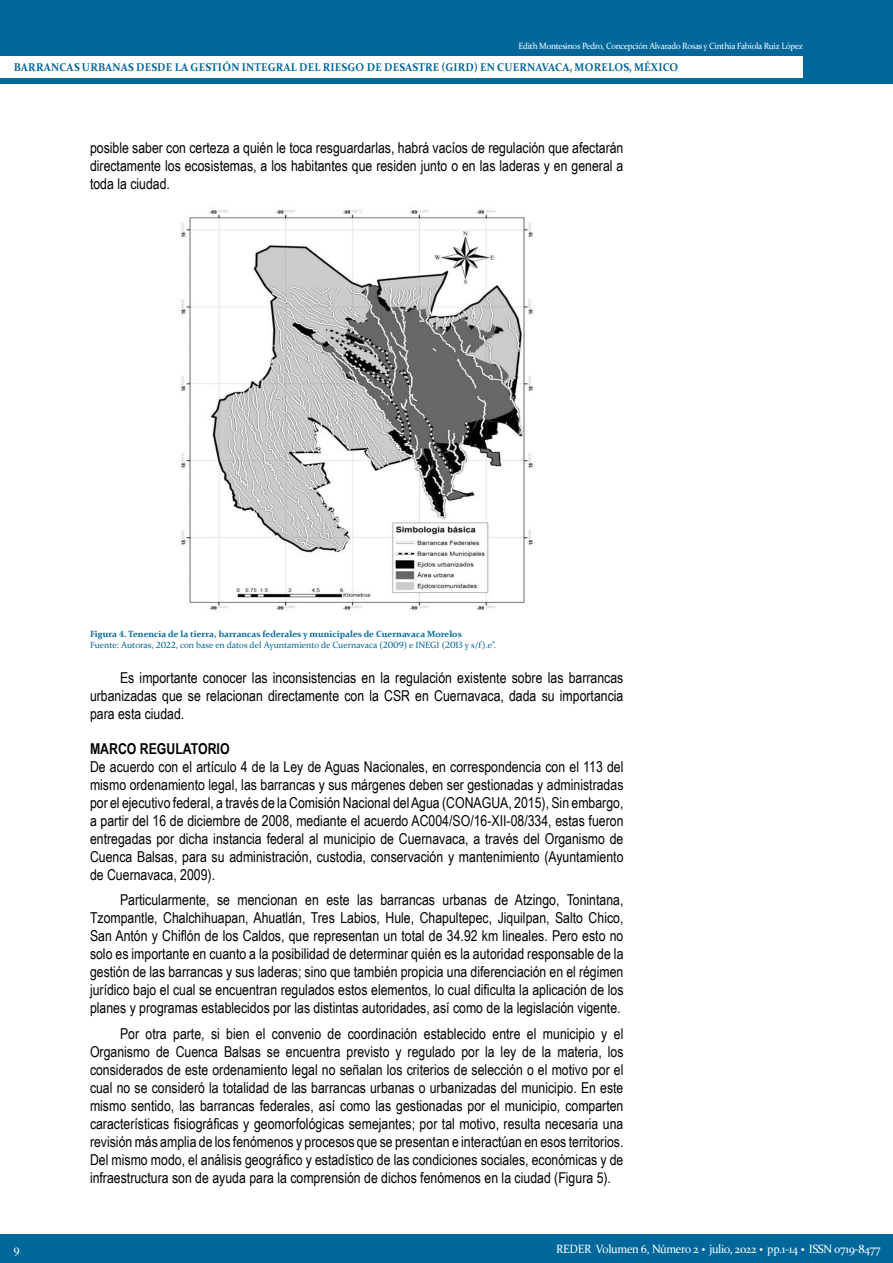
<style>
.page{position:relative;width:893px;height:1263px;background:#fff}
.page>*{position:absolute;margin:0;border:0;box-sizing:border-box;transform-origin:0 0}
.Cuerpo{font:15px/18px "Arial Narrow";color:#000;text-align:justify}
.Cuerpo_PRIMER_PÁRRAF{font:15px/18px "Arial Narrow";color:#000;text-align:justify}
.Subtítulos{font:700 15px "Arial Narrow";color:#000}
.t1{font:12px "Constantia";letter-spacing:-.025em;color:#fff;scale:.95 1}
.t2{font:700 11.25px "Constantia";letter-spacing:.02em;color:#00679b;scale:.95 1}
.Pie_de_foto{font:9px "Constantia";color:#00679b}
.Pie_de_foto-2{font:700 9px "Constantia";color:#00679b}
.t3{font:9px "Constantia";letter-spacing:-.025em;color:#fff;scale:.95 1}
.s1{font-weight:700;font-size:18px}
</style>
<div class="page">
<img style="left:180px;top:210px;width:353px;height:401px">
<div style="left:0;top:0;width:893px;height:84px;background:#00679b"></div>
<div style="left:0;top:56px;width:803px;height:22px;background:#fff"></div>
<div style="left:0;top:1234px;width:893px;height:29px;background:#00679b"></div>
<p class="t3" style="left:518px;top:40px;width:301px">Edith Montesinos Pedro, Concepción Alvarado Rosas y Cinthia Fabiola Ruiz López</p>
<p class="t2" style="left:14px;top:60px;width:701px">BARRANCAS URBANAS DESDE LA GESTIÓN INTEGRAL DEL RIESGO DE DESASTRE (GIRD) EN CUERNAVACA, MORELOS, MÉXICO</p>
<p class="Cuerpo" style="left:90px;top:139px;width:535px">posible saber con certeza a quién le toca resguardarlas, habrá vacíos de regulación que afectarán directamente los ecosistemas, a los habitantes que residen junto o en las laderas y en general a toda la ciudad.</p>
<p class="Pie_de_foto-2" style="left:90px;top:628px;width:373px">Figura 4. Tenencia de la tierra, barrancas federales y municipales de Cuernavaca Morelos</p>
<p class="Pie_de_foto" style="left:90px;top:639px;width:408px">Fuente: Autoras, 2022, con base en datos del Ayuntamiento de Cuernavaca (2009) e INEGI (2013 y s/f).e”.</p>
<p class="Cuerpo" style="left:90px;top:668px;width:535px;text-indent:30px">Es importante conocer las inconsistencias en la regulación existente sobre las barrancas urbanizadas que se relacionan directamente con la CSR en Cuernavaca, dada su importancia para esta ciudad.</p>
<p class="Subtítulos" style="left:90px;top:737px;width:141px">MARCO REGULATORIO</p>
<p class="Cuerpo_PRIMER_PÁRRAF" style="left:90px;top:757px;width:535px">De acuerdo con el artículo 4 de la Ley de Aguas Nacionales, en correspondencia con el 113 del mismo ordenamiento legal, las barrancas y sus márgenes deben ser gestionadas y administradas por el ejecutivo federal, a través de la Comisión Nacional del Agua (CONAGUA, 2015), Sin embargo, a partir del 16 de diciembre de 2008, mediante el acuerdo AC004/SO/16-XII-08/334, estas fueron entregadas por dicha instancia federal al municipio de Cuernavaca, a través del Organismo de Cuenca Balsas, para su administración, custodia, conservación y mantenimiento (Ayuntamiento de Cuernavaca, 2009).</p>
<p class="Cuerpo" style="left:90px;top:890px;width:535px;text-indent:30px">Particularmente, se mencionan en este las barrancas urbanas de Atzingo, Tonintana, Tzompantle, Chalchihuapan, Ahuatlán, Tres Labios, Hule, Chapultepec, Jiquilpan, Salto Chico, San Antón y Chiflón de los Caldos, que representan un total de 34.92 km lineales. Pero esto no solo es importante en cuanto a la posibilidad de determinar quién es la autoridad responsable de la gestión de las barrancas y sus laderas; sino que también propicia una diferenciación en el régimen jurídico bajo el cual se encuentran regulados estos elementos, lo cual dificulta la aplicación de los planes y programas establecidos por las distintas autoridades, así como de la legislación vigente.</p>
<p class="Cuerpo" style="left:90px;top:1024px;width:535px;text-indent:30px">Por otra parte, si bien el convenio de coordinación establecido entre el municipio y el Organismo de Cuenca Balsas se encuentra previsto y regulado por la ley de la materia, los considerados de este ordenamiento legal no señalan los criterios de selección o el motivo por el cual no se consideró la totalidad de las barrancas urbanas o urbanizadas del municipio. En este mismo sentido, las barrancas federales, así como las gestionadas por el municipio, comparten características fisiográficas y geomorfológicas semejantes; por tal motivo, resulta necesaria una revisión más amplia de los fenómenos y procesos que se presentan e interactúan en esos territorios.<br>Del mismo modo, el análisis geográfico y estadístico de las condiciones sociales, económicas y de infraestructura son de ayuda para la comprensión de dichos fenómenos en la ciudad (Figura 5).</p>
<p class="t1" style="left:14px;top:1241px;width:8px">9</p>
<p class="t1" style="left:556px;top:1240px;width:343px">REDER Volumen 6, Número 2 <span class="s1">·</span> julio, 2022 <span class="s1">·</span> pp.1-14 <span class="s1">·</span> ISSN 0719-8477</p>
</div>
